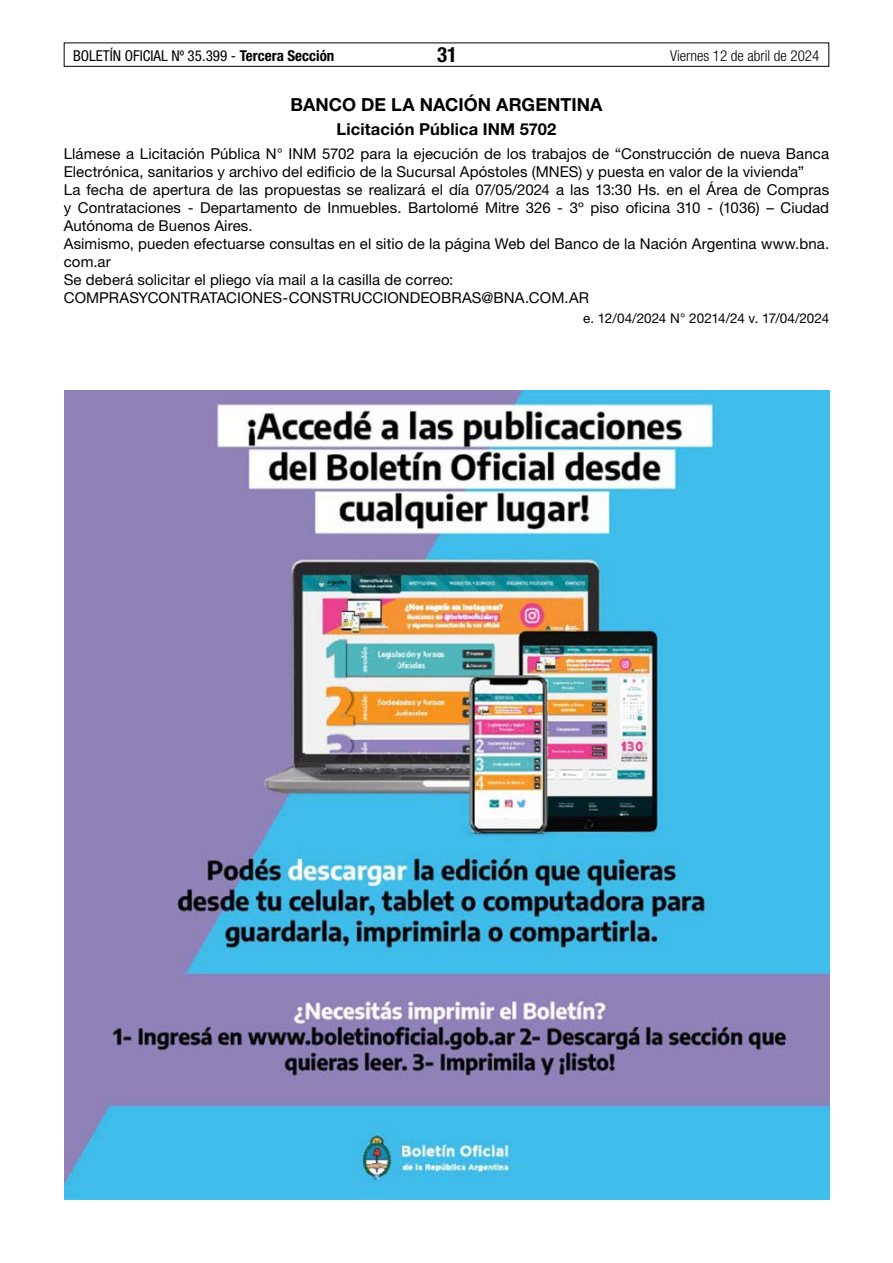
<style>
.page{position:relative;width:893px;height:1263px;background:#fff}
.page>*{position:absolute;margin:0;border:0;box-sizing:border-box;transform-origin:0 0}
.t1{font:700 condensed 21px "Helvetica Neue LT Std";color:#000}
.t2{font:700 18px "Helvetica Neue LT Std";letter-spacing:.005em;color:#000}
.t3{font:700 16.5px "Helvetica Neue LT Std";letter-spacing:.01em;color:#000}
.t4{font:15px/18px "Helvetica Neue LT Std";letter-spacing:.005em;color:#000}
.t5{font:condensed 15px "Helvetica Neue LT Std";color:#000}
.t6{font:300 condensed 15px "Helvetica Neue LT Std";color:#000}
.t7{font:13.5px "Helvetica Neue LT Std";letter-spacing:-.005em;color:#000}
.s1{font-weight:700}
</style>
<div class="page">
<div style="left:64px;top:43px;width:765px;height:24px;border:1px solid #000"></div>
<img style="left:65px;top:391px;width:765px;height:808px">
<p class="t5" style="left:73px;top:47px;width:263px">BOLETÍN OFICIAL Nº 35.399 - <span class="s1">Tercera Sección</span></p>
<h1 class="t1" style="left:437px;top:42px;width:22px">31</h1>
<p class="t6" style="left:670px;top:47px;width:151px">Viernes 12 de abril de 2024</p>
<p class="t2" style="left:290px;top:93px;width:314px">BANCO DE LA NACIÓN ARGENTINA</p>
<p class="t3" style="left:336px;top:119px;width:221px">Licitación Pública INM 5702</p>
<p class="t4" style="left:64px;top:145px;width:767px">Llámese a Licitación Pública N° INM 5702 para la ejecución de los trabajos de “Construcción de nueva Banca Electrónica, sanitarios y archivo del edificio de la Sucursal Apóstoles (MNES) y puesta en valor de la vivienda”<br>La fecha de apertura de las propuestas se realizará el día 07/05/2024 a las 13:30 Hs. en el Área de Compras y Contrataciones - Departamento de Inmuebles. Bartolomé Mitre 326 - 3º piso oficina 310 - (1036) – Ciudad Autónoma de Buenos Aires.<br>Asimismo, pueden efectuarse consultas en el sitio de la página Web del Banco de la Nación Argentina www.bna. com.ar<br>Se deberá solicitar el pliego vía mail a la casilla de correo:<br>COMPRASYCONTRATACIONES-CONSTRUCCIONDEOBRAS@BNA.COM.AR</p>
<p class="t7" style="left:583px;top:310px;width:247px">e. 12/04/2024 N° 20214/24 v. 17/04/2024</p>
</div>
